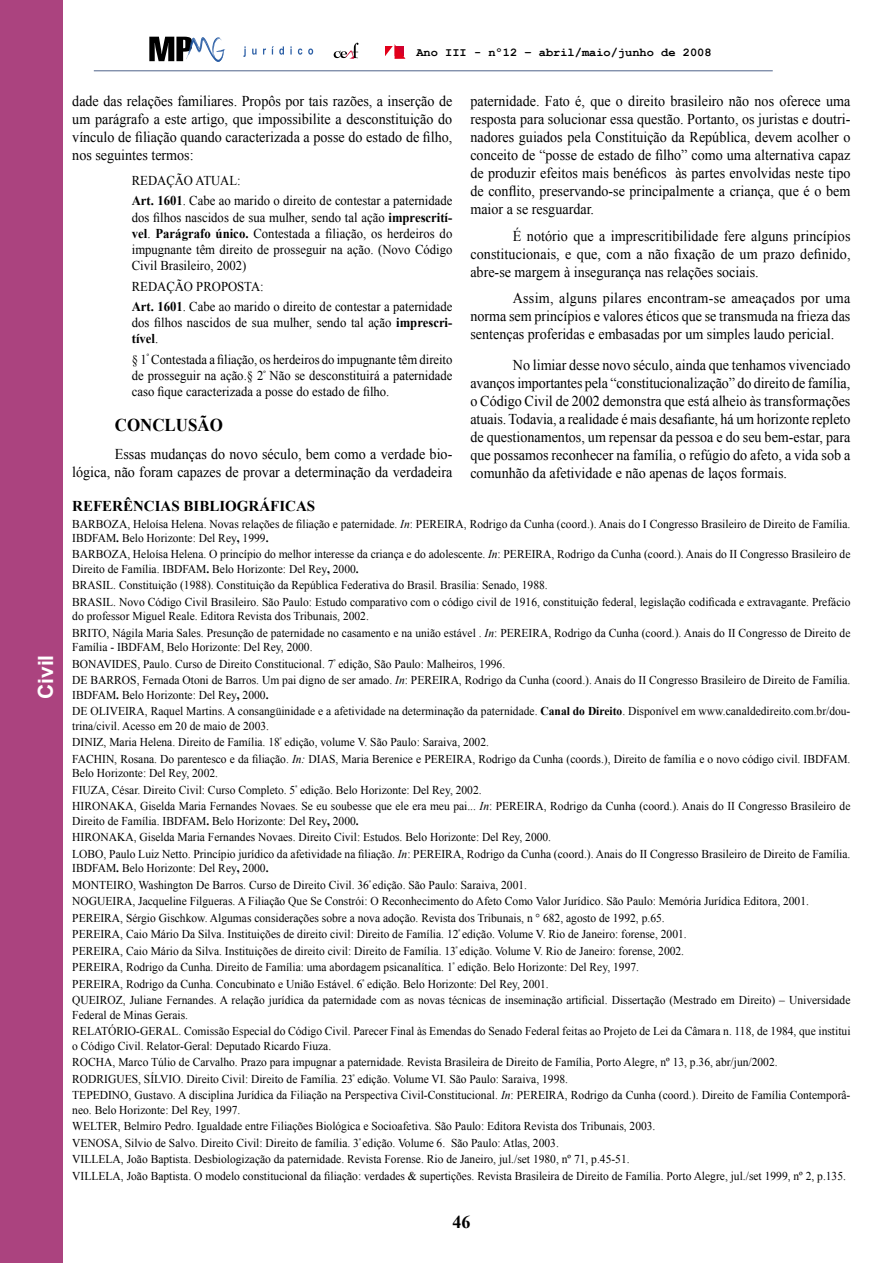
<style>
.page{position:relative;width:893px;height:1263px;background:#fff}
.page>*{position:absolute;margin:0;border:0;box-sizing:border-box;transform-origin:0 0}
.t1{font:700 21px "Arial";color:#fff}
.t2{font:700 18px "Times New Roman";color:#000;scale:.94 1}
.t3{font:700 18px "Times New Roman";color:#000}
.t4{font:15px/18px "Times New Roman";color:#000;text-align:justify;scale:.94 1}
.t5{font:700 15px "Times New Roman";color:#000}
.t6{font:13.5px/16.2px "Times New Roman";color:#000;scale:.94 1}
.t7{font:12px/16.5px "Times New Roman";color:#000;scale:.96 1}
.t8{font:700 12px "Courier New";color:#000}
.s1{font-weight:700}
.s2{font-style:italic}
</style>
<div class="page">
<div style="left:0;top:0;width:63px;height:1263px;background:#ab437f"></div>
<hr style="left:94px;top:71px;width:679px;height:1px;background:#4f638a">
<svg style="left:243px;top:46px;width:3px;height:11px"></svg>
<svg style="left:252px;top:49px;width:5px;height:6px"></svg>
<svg style="left:263px;top:49px;width:3px;height:6px"></svg>
<svg style="left:272px;top:46px;width:12px;height:9px"></svg>
<svg style="left:290px;top:46px;width:2px;height:9px"></svg>
<svg style="left:298px;top:49px;width:4px;height:6px"></svg>
<svg style="left:308px;top:49px;width:5px;height:6px"></svg>
<svg style="left:149px;top:37px;width:77px;height:25px"></svg>
<svg style="left:334px;top:43px;width:24px;height:16px"></svg>
<svg style="left:385px;top:44px;width:20px;height:15px"></svg>
<h1 class="t1" style="left:32px;top:699px;width:46px;rotate:-90deg">Civil</h1>
<p class="t8" style="left:416px;top:45px;width:297px">Ano III - nº12 – abril/maio/junho de 2008</p>
<p class="t4" style="left:72px;top:92px;width:406px">dade das relações familiares. Propôs por tais razões, a inserção de um parágrafo a este artigo, que impossibilite a desconstituição do vínculo de filiação quando caracterizada a posse do estado de filho, nos seguintes termos:</p>
<p class="t6" style="left:132px;top:170px;width:343px;line-height:20.4px">REDAÇÃO ATUAL:<br><span class="s1">Art. 1601</span>. Cabe ao marido o direito de contestar a paternidade</p>
<p class="t6" style="left:132px;top:209px;width:342px;text-align:justify">dos filhos nascidos de sua mulher, sendo tal ação <span class="s1">imprescrití&shy;vel</span>. <span class="s1">Parágrafo único.</span> Contestada a filiação, os herdeiros do impugnante têm direito de prosseguir na ação. (Novo Código Civil Brasileiro, 2002)</p>
<p class="t6" style="left:132px;top:276px;width:343px;line-height:20.4px">REDAÇÃO PROPOSTA:<br><span class="s1">Art. 1601</span>. Cabe ao marido o direito de contestar a paternidade</p>
<p class="t6" style="left:132px;top:314px;width:342px">dos filhos nascidos de sua mulher, sendo tal ação <span class="s1">imprescri&shy;tível</span>.</p>
<p class="t6" style="left:132px;top:351px;width:342px;text-align:justify">§ 1<sup>º</sup> Contestada a filiação, os herdeiros do impugnante têm direito de prosseguir na ação.§ 2<sup>º</sup> Não se desconstituirá a paternidade caso fique caracterizada a posse do estado de filho.</p>
<h2 class="t2" style="left:115px;top:412px;width:117px">CONCLUSÃO</h2>
<p class="t4" style="left:72px;top:445px;width:406px;text-align:right">Essas mudanças do novo século, bem como a verdade bio-<br>lógica, não foram capazes de provar a determinação da verdadeira</p>
<p class="t4" style="left:470px;top:92px;width:406px">paternidade. Fato é, que o direito brasileiro não nos oferece uma resposta para solucionar essa questão. Portanto, os juristas e doutri&shy;nadores guiados pela Constituição da República, devem acolher o conceito de “posse de estado de filho” como uma alternativa capaz de produzir efeitos mais benéficos às partes envolvidas neste tipo de conflito, preservando-se principalmente a criança, que é o bem maior a se resguardar.</p>
<p class="t4" style="left:470px;top:226px;width:406px;text-indent:43px">É notório que a imprescritibilidade fere alguns princípios constitucionais, e que, com a não fixação de um prazo definido, abre-se margem à insegurança nas relações sociais.</p>
<p class="t4" style="left:470px;top:289px;width:406px;text-indent:43px">Assim, alguns pilares encontram-se ameaçados por uma norma sem princípios e valores éticos que se transmuda na frieza das sentenças proferidas e embasadas por um simples laudo pericial.</p>
<p class="t4" style="left:470px;top:356px;width:406px;text-indent:43px">No limiar desse novo século, ainda que tenhamos vivenciado avanços importantes pela “constitucionalização” do direito de família, o Código Civil de 2002 demonstra que está alheio às transformações atuais. Todavia, a realidade é mais desafiante, há um horizonte repleto de questionamentos, um repensar da pessoa e do seu bem-estar, para que possamos reconhecer na família, o refúgio do afeto, a vida sob a comunhão da afetividade e não apenas de laços formais.</p>
<p class="t5" style="left:72px;top:496px;width:244px">REFERÊNCIAS BIBLIOGRÁFICAS</p>
<p class="t7" style="left:72px;top:516px;width:812px;line-height:14.4px">BARBOZA, Heloísa Helena. Novas relações de filiação e paternidade. <span class="s2">In</span>: PEREIRA, Rodrigo da Cunha (coord.). Anais do I Congresso Brasileiro de Direito de Família.<br>IBDFAM<span class="s1">.</span> Belo Horizonte: Del Rey<span class="s1">,</span> 1999<span class="s1">.</span></p>
<p class="t7" style="left:72px;top:547px;width:812px;line-height:14.4px">BARBOZA, Heloísa Helena. O princípio do melhor interesse da criança e do adolescente. <span class="s2">In</span>: PEREIRA, Rodrigo da Cunha (coord.). Anais do II Congresso Brasileiro de<br>Direito de Família. IBDFAM<span class="s1">.</span> Belo Horizonte: Del Rey<span class="s1">,</span> 2000<span class="s1">.</span></p>
<p class="t7" style="left:72px;top:577px;width:812px">BRASIL. Constituição (1988). Constituição da República Federativa do Brasil. Brasília: Senado, 1988.<br>BRASIL. Novo Código Civil Brasileiro. São Paulo: Estudo comparativo com o código civil de 1916, constituição federal, legislação codificada e extravagante. Prefácio</p>
<p class="t7" style="left:72px;top:608px;width:812px">do professor Miguel Reale. Editora Revista dos Tribunais, 2002.<br>BRITO, Nágila Maria Sales. Presunção de paternidade no casamento e na união estável . <span class="s2">In</span>: PEREIRA, Rodrigo da Cunha (coord.). Anais do II Congresso de Direito de</p>
<p class="t7" style="left:72px;top:639px;width:812px">Família - IBDFAM, Belo Horizonte: Del Rey, 2000.<br>BONAVIDES, Paulo. Curso de Direito Constitucional. 7<sup>º</sup> edição, São Paulo: Malheiros, 1996.<br>DE BARROS, Fernada Otoni de Barros. Um pai digno de ser amado. <span class="s2">In</span>: PEREIRA, Rodrigo da Cunha (coord.). Anais do II Congresso Brasileiro de Direito de Família.</p>
<p class="t7" style="left:72px;top:686px;width:812px">IBDFAM<span class="s1">.</span> Belo Horizonte: Del Rey<span class="s1">,</span> 2000<span class="s1">.<br></span>DE OLIVEIRA, Raquel Martins. A consangüinidade e a afetividade na determinação da paternidade. <span class="s1">Canal do Direito</span>. Disponível em www.canaldedireito.com.br/dou-</p>
<p class="t7" style="left:72px;top:717px;width:812px">trina/civil. Acesso em 20 de maio de 2003.<br>DINIZ, Maria Helena. Direito de Família. 18<sup>ª</sup> edição, volume V. São Paulo: Saraiva, 2002.<br>FACHIN, Rosana. Do parentesco e da filiação. <span class="s2">In:</span> DIAS, Maria Berenice e PEREIRA, Rodrigo da Cunha (coords.), Direito de família e o novo código civil. IBDFAM.</p>
<p class="t7" style="left:72px;top:765px;width:812px">Belo Horizonte: Del Rey, 2002.<br>FIUZA, César. Direito Civil: Curso Completo. 5<sup>ª</sup> edição. Belo Horizonte: Del Rey, 2002.<br>HIRONAKA, Giselda Maria Fernandes Novaes. Se eu soubesse que ele era meu pai... <span class="s2">In</span>: PEREIRA, Rodrigo da Cunha (coord.). Anais do II Congresso Brasileiro de</p>
<p class="t7" style="left:72px;top:812px;width:812px">Direito de Família. IBDFAM<span class="s1">.</span> Belo Horizonte: Del Rey<span class="s1">,</span> 2000<span class="s1">.<br></span>HIRONAKA, Giselda Maria Fernandes Novaes. Direito Civil: Estudos. Belo Horizonte: Del Rey, 2000.<br>LOBO, Paulo Luiz Netto. Princípio jurídico da afetividade na filiação. <span class="s2">In</span>: PEREIRA, Rodrigo da Cunha (coord.). Anais do II Congresso Brasileiro de Direito de Família.</p>
<p class="t7" style="left:72px;top:859px;width:812px">IBDFAM<span class="s1">.</span> Belo Horizonte: Del Rey<span class="s1">,</span> 2000<span class="s1">.<br></span>MONTEIRO, Washington De Barros. Curso de Direito Civil. 36<sup>ª</sup> edição. São Paulo: Saraiva, 2001.<br>NOGUEIRA, Jacqueline Filgueras. A Filiação Que Se Constrói: O Reconhecimento do Afeto Como Valor Jurídico. São Paulo: Memória Jurídica Editora, 2001.<br>PEREIRA, Sérgio Gischkow. Algumas considerações sobre a nova adoção. Revista dos Tribunais, n ° 682, agosto de 1992, p.65.<br>PEREIRA, Caio Mário Da Silva. Instituições de direito civil: Direito de Família. 12<sup>ª</sup> edição. Volume V. Rio de Janeiro: forense, 2001.<br>PEREIRA, Caio Mário da Silva. Instituições de direito civil: Direito de Família. 13<sup>ª</sup> edição. Volume V. Rio de Janeiro: forense, 2002.<br>PEREIRA, Rodrigo da Cunha. Direito de Família: uma abordagem psicanalítica. 1<sup>ª</sup> edição. Belo Horizonte: Del Rey, 1997.<br>PEREIRA, Rodrigo da Cunha. Concubinato e União Estável. 6<sup>ª</sup> edição. Belo Horizonte: Del Rey, 2001.<br>QUEIROZ, Juliane Fernandes. A relação jurídica da paternidade com as novas técnicas de inseminação artificial. Dissertação (Mestrado em Direito) – Universidade</p>
<p class="t7" style="left:72px;top:1006px;width:812px">Federal de Minas Gerais.<br>RELATÓRIO-GERAL. Comissão Especial do Código Civil. Parecer Final às Emendas do Senado Federal feitas ao Projeto de Lei da Câmara n. 118, de 1984, que institui</p>
<p class="t7" style="left:72px;top:1037px;width:812px">o Código Civil. Relator-Geral: Deputado Ricardo Fiuza.<br>ROCHA, Marco Túlio de Carvalho. Prazo para impugnar a paternidade. Revista Brasileira de Direito de Família, Porto Alegre, nº 13, p.36, abr/jun/2002.<br>RODRIGUES, SÍLVIO. Direito Civil: Direito de Família. 23<sup>ª</sup> edição. Volume VI. São Paulo: Saraiva, 1998.<br>TEPEDINO, Gustavo. A disciplina Jurídica da Filiação na Perspectiva Civil-Constitucional. <span class="s2">In</span>: PEREIRA, Rodrigo da Cunha (coord.). Direito de Família Contemporâ-</p>
<p class="t7" style="left:72px;top:1101px;width:807px">neo. Belo Horizonte: Del Rey, 1997.<br>WELTER, Belmiro Pedro. Igualdade entre Filiações Biológica e Socioafetiva. São Paulo: Editora Revista dos Tribunais, 2003.<br>VENOSA, Silvio de Salvo. Direito Civil: Direito de família. 3<sup>ª</sup> edição. Volume 6. São Paulo: Atlas, 2003.<br>VILLELA, João Baptista. Desbiologização da paternidade. Revista Forense. Rio de Janeiro, jul./set 1980, nº 71, p.45-51.<br>VILLELA, João Baptista. O modelo constitucional da filiação: verdades &amp; supertições. Revista Brasileira de Direito de Família. Porto Alegre, jul./set 1999, nº 2, p.135.</p>
<h2 class="t3" style="left:452px;top:1210px;width:19px">46</h2>
</div>
